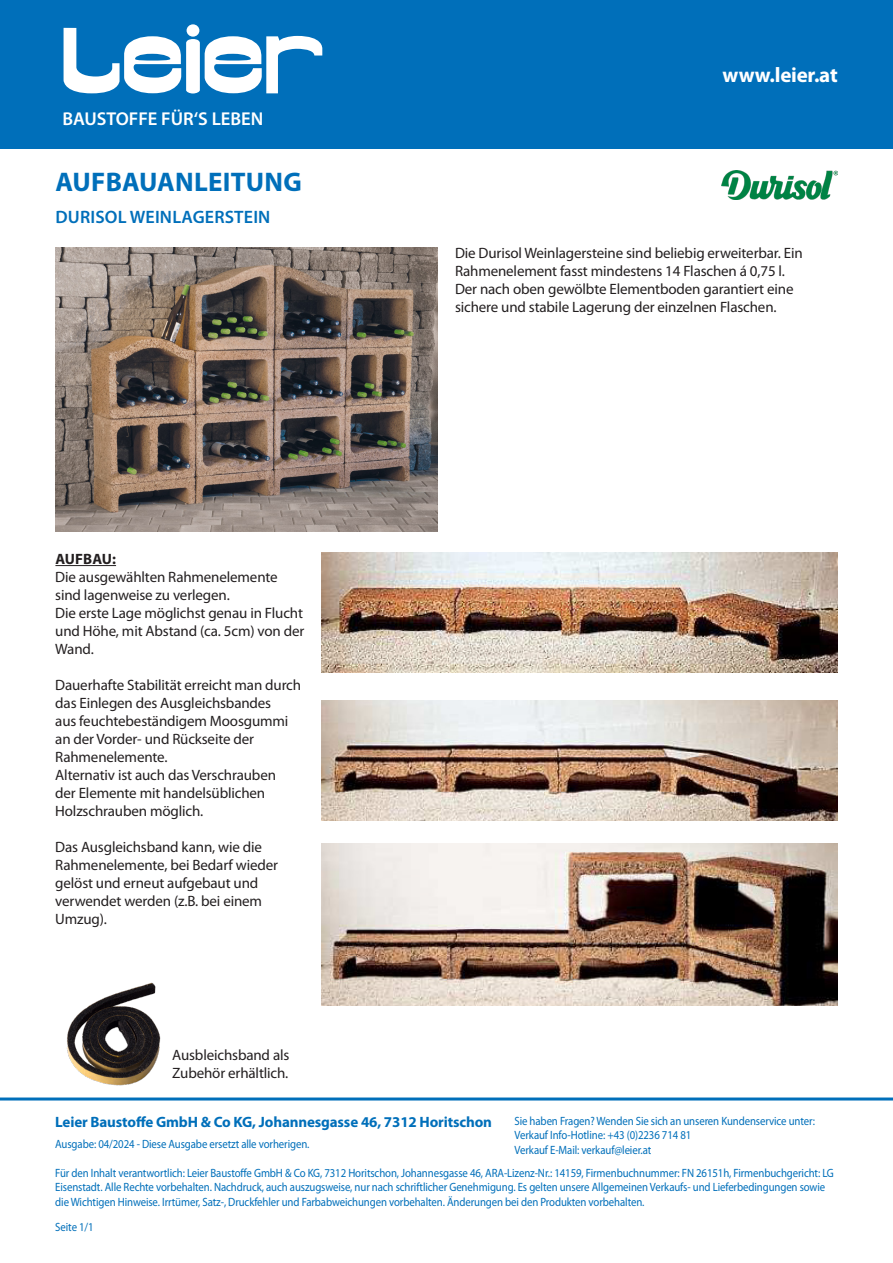
<style>
.page{position:relative;width:893px;height:1263px;background:#fff}
.page>*{position:absolute;margin:0;border:0;box-sizing:border-box;transform-origin:0 0}
.t1{font:700 27px "Myriad Pro";letter-spacing:.01em;color:#006fba}
.t2{font:700 21px "Myriad Pro";letter-spacing:-.01em;color:#fff}
.t3{font:600 18.6px "Myriad Pro";color:#fff}
.t4{font:600 18px "Myriad Pro";letter-spacing:.01em;color:#006fba}
.Standard-Text{font:15px/18px "Myriad Pro";letter-spacing:-.01em;color:#231f20}
.t5{font:700 15px "Myriad Pro";letter-spacing:-.01em;color:#006fba}
.Standard-Text_Großbuchstaben{font:700 15px "Myriad Pro";letter-spacing:.005em;color:#231f20}
.t6{font:12px/14.4px "Myriad Pro";letter-spacing:-.01em;color:#006fba;scale:.9 1}
</style>
<div class="page">
<hr style="left:0;top:1097px;width:893px;height:3px;background:#006fba">
<div style="left:0;top:0;width:893px;height:149px;background:#006fba"></div>
<div style="left:187px;top:24px;width:12px;height:13px;background:#fff;border-radius:50%"></div>
<svg style="left:64px;top:28px;width:259px;height:66px"></svg>
<img style="left:55px;top:247px;width:383px;height:284px">
<hr style="left:55px;top:565px;width:61px;height:1px;background:#231f20">
<img style="left:721px;top:170px;width:117px;height:29px">
<img style="left:66px;top:982px;width:95px;height:104px">
<img style="left:322px;top:553px;width:516px;height:120px">
<img style="left:322px;top:701px;width:516px;height:119px">
<img style="left:322px;top:844px;width:516px;height:161px">
<p class="t3" style="left:62px;top:108px;width:202px">BAUSTOFFE FÜR‘S LEBEN</p>
<h1 class="t1" style="left:56px;top:167px;width:248px">AUFBAUANLEITUNG</h1>
<h2 class="t4" style="left:55px;top:207px;width:216px">DURISOL WEINLAGERSTEIN</h2>
<p class="Standard-Text_Großbuchstaben" style="left:55px;top:551px;width:62px">AUFBAU:</p>
<p class="Standard-Text" style="left:55px;top:568px;width:224px">Die ausgewählten Rahmenelemente sind lagenweise zu verlegen.</p>
<p class="Standard-Text" style="left:55px;top:604px;width:251px;text-align:justify">Die erste Lage möglichst genau in Flucht und Höhe, mit Abstand (ca. 5cm) von der Wand.</p>
<p class="Standard-Text" style="left:55px;top:676px;width:247px">Dauerhafte Stabilität erreicht man durch das Einlegen des Ausgleichsbandes<br>aus feuchtebeständigem Moosgummi an der Vorder- und Rückseite der<br>Rahmenelemente.</p>
<p class="Standard-Text" style="left:55px;top:766px;width:222px">Alternativ ist auch das Verschrauben der Elemente mit handelsüblichen<br>Holzschrauben möglich.</p>
<p class="Standard-Text" style="left:55px;top:838px;width:224px">Das Ausgleichsband kann, wie die<br>Rahmenelemente, bei Bedarf wieder gelöst und erneut aufgebaut und verwendet werden (z.B. bei einem<br>Umzug).</p>
<p class="Standard-Text" style="left:172px;top:1046px;width:119px">Ausbleichsband als<br>Zubehör erhältlich.</p>
<h2 class="t2" style="left:722px;top:63px;width:117px">www.leier.at</h2>
<p class="Standard-Text" style="left:455px;top:244px;width:349px">Die Durisol Weinlagersteine sind beliebig erweiterbar. Ein<br>Rahmenelement fasst mindestens 14 Flaschen á 0,75 l.</p>
<p class="Standard-Text" style="left:455px;top:280px;width:340px">Der nach oben gewölbte Elementboden garantiert eine sichere und stabile Lagerung der einzelnen Flaschen.</p>
<p class="t5" style="left:55px;top:1114px;width:438px">Leier Baustoffe GmbH &amp; Co KG, Johannesgasse 46, 7312 Horitschon</p>
<p class="t6" style="left:55px;top:1166px;width:867px">Für den Inhalt verantwortlich: Leier Baustoffe GmbH &amp; Co KG, 7312 Horitschon, Johannesgasse 46, ARA-Lizenz-Nr.: 14159, Firmenbuchnummer: FN 26151h, Firmenbuchgericht: LG<br>Eisenstadt. Alle Rechte vorbehalten. Nachdruck, auch auszugsweise, nur nach schriftlicher Genehmigung. Es gelten unsere Allgemeinen Verkaufs- und Lieferbedingungen sowie die Wichtigen Hinweise. Irrtümer, Satz-, Druckfehler und Farbabweichungen vorbehalten. Änderungen bei den Produkten vorbehalten.</p>
<p class="t6" style="left:514px;top:1114px;width:335px">Sie haben Fragen? Wenden Sie sich an unseren Kundenservice unter:<br>Verkauf Info-Hotline: +43 (0)2236 714 81<br>Verkauf E-Mail: verkauf@leier.at</p>
<p class="t6" style="left:55px;top:1136px;width:284px">Ausgabe: 04/2024 - Diese Ausgabe ersetzt alle vorherigen.</p>
<p class="t6" style="left:55px;top:1219px;width:44px">Seite 1/1</p>
</div>
